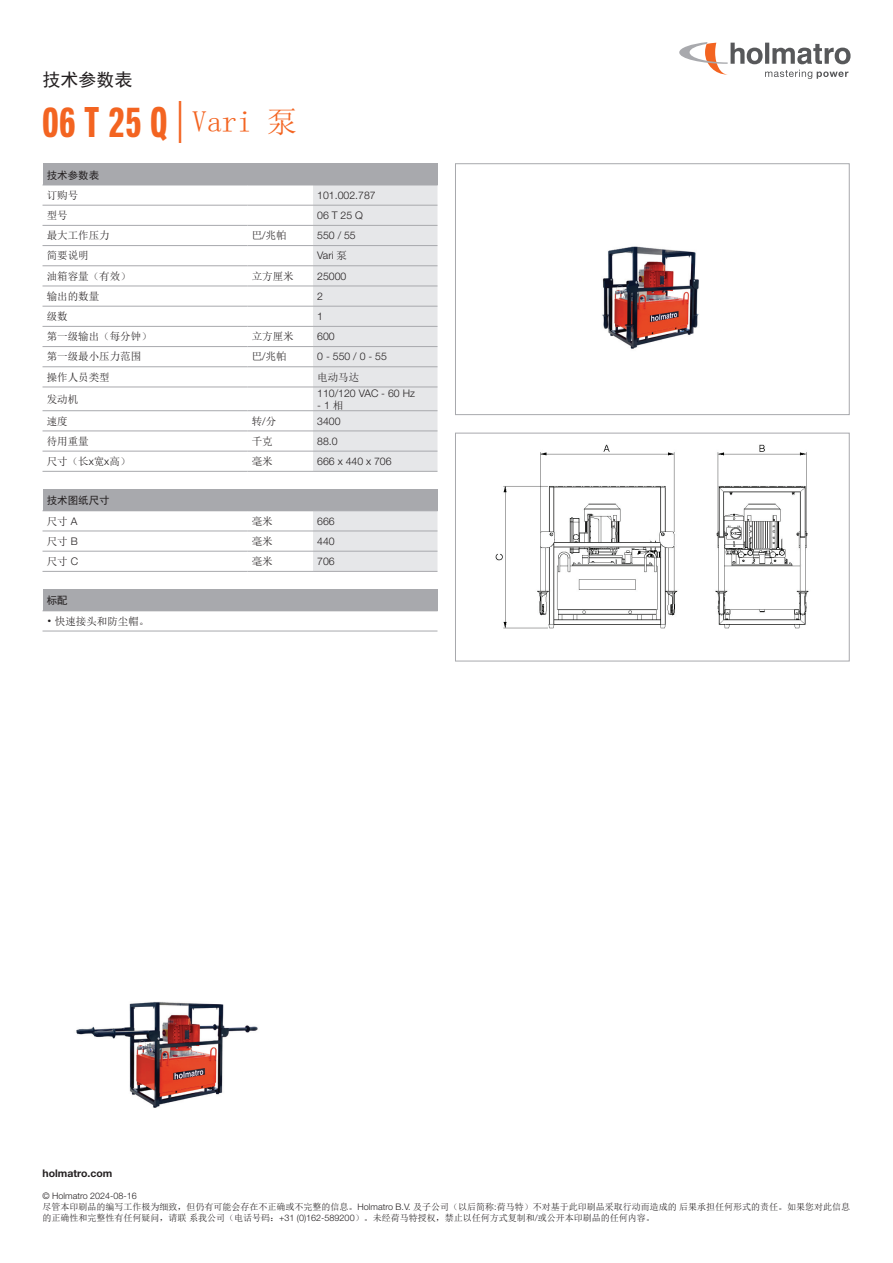
<style>
.page{position:relative;width:893px;height:1263px;background:#fff}
.page>*{position:absolute;margin:0;border:0;box-sizing:border-box;transform-origin:0 0}
.t1{font:700 42px "Neue Helvetica Pro 79 Cm";color:#f36421}
.t2{font:18px "Sim Hei";color:#231f20}
.t3{font:10.5px "Sim Sun";color:#231f20}
.t4{font:300 10.5px "Helvetica Neue LT Std";color:#231f20}
.t5{font:10.5px "Sim Hei";color:#231f20}
.t6{font:700 10.5px "Helvetica Neue LT Std";color:#231f20}
.t7{font:9px/10.8px "Sim Sun";color:#231f20}
.t8{font:300 9px "Helvetica Neue LT Std";color:#231f20}
.s1{font-family:"Helvetica Neue LT Std";font-weight:300}
.s2{font-family:"Sim Sun";font-weight:400;font-size:30px}
.s3{font-family:"Sim Sun";font-weight:400}
</style>
<div class="page">
<svg style="left:679px;top:42px;width:171px;height:37px"></svg>
<div style="left:43px;top:164px;width:394px;height:21px;background:#a8a9ad"></div>
<svg style="left:313px;top:164px;width:125px;height:307px;background:#e0e1e3"></svg>
<hr style="left:43px;top:185px;width:204px;height:1px;background:#a8a9ad">
<hr style="left:247px;top:185px;width:66px;height:1px;background:#a8a9ad">
<hr style="left:313px;top:185px;width:125px;height:1px;background:#a8a9ad">
<hr style="left:43px;top:205px;width:204px;height:1px;background:#a8a9ad">
<hr style="left:247px;top:205px;width:66px;height:1px;background:#a8a9ad">
<hr style="left:313px;top:205px;width:124px;height:1px;background:#a8a9ad">
<hr style="left:43px;top:225px;width:204px;height:1px;background:#a8a9ad">
<hr style="left:247px;top:225px;width:66px;height:1px;background:#a8a9ad">
<hr style="left:313px;top:225px;width:124px;height:1px;background:#a8a9ad">
<hr style="left:43px;top:245px;width:204px;height:1px;background:#a8a9ad">
<hr style="left:247px;top:245px;width:66px;height:1px;background:#a8a9ad">
<hr style="left:313px;top:245px;width:124px;height:1px;background:#a8a9ad">
<hr style="left:43px;top:265px;width:204px;height:1px;background:#a8a9ad">
<hr style="left:247px;top:265px;width:66px;height:1px;background:#a8a9ad">
<hr style="left:313px;top:265px;width:124px;height:1px;background:#a8a9ad">
<hr style="left:43px;top:286px;width:204px;height:1px;background:#a8a9ad">
<hr style="left:247px;top:286px;width:66px;height:1px;background:#a8a9ad">
<hr style="left:313px;top:286px;width:124px;height:1px;background:#a8a9ad">
<hr style="left:43px;top:306px;width:204px;height:1px;background:#a8a9ad">
<hr style="left:247px;top:306px;width:66px;height:1px;background:#a8a9ad">
<hr style="left:313px;top:306px;width:124px;height:1px;background:#a8a9ad">
<hr style="left:43px;top:326px;width:204px;height:1px;background:#a8a9ad">
<hr style="left:247px;top:326px;width:66px;height:1px;background:#a8a9ad">
<hr style="left:313px;top:326px;width:124px;height:1px;background:#a8a9ad">
<hr style="left:43px;top:346px;width:204px;height:1px;background:#a8a9ad">
<hr style="left:247px;top:346px;width:66px;height:1px;background:#a8a9ad">
<hr style="left:313px;top:346px;width:124px;height:1px;background:#a8a9ad">
<hr style="left:43px;top:366px;width:204px;height:1px;background:#a8a9ad">
<hr style="left:247px;top:366px;width:66px;height:1px;background:#a8a9ad">
<hr style="left:313px;top:366px;width:124px;height:1px;background:#a8a9ad">
<hr style="left:43px;top:387px;width:204px;height:1px;background:#a8a9ad">
<hr style="left:247px;top:387px;width:66px;height:1px;background:#a8a9ad">
<hr style="left:313px;top:387px;width:124px;height:1px;background:#a8a9ad">
<hr style="left:43px;top:410px;width:204px;height:1px;background:#a8a9ad">
<hr style="left:247px;top:410px;width:66px;height:1px;background:#a8a9ad">
<hr style="left:313px;top:410px;width:124px;height:1px;background:#a8a9ad">
<hr style="left:43px;top:431px;width:204px;height:1px;background:#a8a9ad">
<hr style="left:247px;top:431px;width:66px;height:1px;background:#a8a9ad">
<hr style="left:313px;top:431px;width:124px;height:1px;background:#a8a9ad">
<hr style="left:43px;top:471px;width:204px;height:1px;background:#a8a9ad">
<hr style="left:43px;top:451px;width:204px;height:1px;background:#a8a9ad">
<hr style="left:247px;top:471px;width:66px;height:1px;background:#a8a9ad">
<hr style="left:247px;top:451px;width:66px;height:1px;background:#a8a9ad">
<hr style="left:313px;top:471px;width:124px;height:1px;background:#a8a9ad">
<hr style="left:313px;top:451px;width:124px;height:1px;background:#a8a9ad">
<div style="left:43px;top:489px;width:394px;height:22px;background:#a8a9ad"></div>
<svg style="left:313px;top:489px;width:125px;height:82px"></svg>
<hr style="left:313px;top:510px;width:125px;height:1px;background:#a8a9ad">
<hr style="left:43px;top:531px;width:204px;height:1px;background:#a8a9ad">
<hr style="left:247px;top:531px;width:66px;height:1px;background:#a8a9ad">
<hr style="left:313px;top:531px;width:124px;height:1px;background:#a8a9ad">
<hr style="left:43px;top:571px;width:204px;height:1px;background:#a8a9ad">
<hr style="left:43px;top:551px;width:204px;height:1px;background:#a8a9ad">
<hr style="left:247px;top:571px;width:66px;height:1px;background:#a8a9ad">
<hr style="left:247px;top:551px;width:66px;height:1px;background:#a8a9ad">
<hr style="left:313px;top:571px;width:124px;height:1px;background:#a8a9ad">
<hr style="left:313px;top:551px;width:124px;height:1px;background:#a8a9ad">
<div style="left:43px;top:589px;width:394px;height:22px;background:#a8a9ad"></div>
<svg style="left:437px;top:589px;width:1px;height:21px"></svg>
<hr style="left:43px;top:631px;width:394px;height:1px;background:#a8a9ad">
<hr style="left:43px;top:610px;width:395px;height:1px;background:#a8a9ad">
<img style="left:76px;top:1001px;width:182px;height:107px">
<img style="left:495px;top:444px;width:314px;height:185px">
<div style="left:455px;top:433px;width:394px;height:228px;border:1px solid #a8a9ad"></div>
<img style="left:602px;top:246px;width:97px;height:103px">
<div style="left:455px;top:164px;width:394px;height:251px;border:1px solid #a8a9ad"></div>
<h2 class="t2" style="left:43px;top:70px;width:91px">技术参数表</h2>
<h1 class="t1" style="left:43px;top:97px;width:256px">06 T 25 Q <span class="s1">|</span> <span class="s2">Vari 泵</span></h1>
<p class="t5" style="left:47px;top:170px;width:54px">技术参数表</p>
<p class="t3" style="left:47px;top:190px;width:33px">订购号</p>
<p class="t4" style="left:317px;top:189px;width:60px">101.002.787</p>
<p class="t3" style="left:47px;top:210px;width:22px">型号</p>
<p class="t4" style="left:317px;top:209px;width:47px">06 T 25 Q</p>
<p class="t3" style="left:47px;top:230px;width:64px">最大工作压力</p>
<p class="t3" style="left:252px;top:230px;width:36px">巴<span class="s1">/</span>兆帕</p>
<p class="t4" style="left:317px;top:229px;width:40px">550 / 55</p>
<p class="t3" style="left:47px;top:250px;width:43px">简要说明</p>
<p class="t4" style="left:317px;top:249px;width:31px">Vari <span class="s3">泵</span></p>
<p class="t3" style="left:47px;top:271px;width:85px">油箱容量（有效）</p>
<p class="t3" style="left:252px;top:271px;width:43px">立方厘米</p>
<p class="t4" style="left:317px;top:269px;width:31px">25000</p>
<p class="t3" style="left:47px;top:291px;width:54px">输出的数量</p>
<p class="t4" style="left:317px;top:290px;width:7px">2</p>
<p class="t3" style="left:47px;top:311px;width:22px">级数</p>
<p class="t4" style="left:317px;top:310px;width:7px">1</p>
<p class="t3" style="left:47px;top:331px;width:106px">第一级输出（每分钟）</p>
<p class="t3" style="left:252px;top:331px;width:43px">立方厘米</p>
<p class="t4" style="left:317px;top:330px;width:19px">600</p>
<p class="t3" style="left:47px;top:351px;width:96px">第一级最小压力范围</p>
<p class="t3" style="left:252px;top:351px;width:36px">巴<span class="s1">/</span>兆帕</p>
<p class="t4" style="left:317px;top:350px;width:71px">0 - 550 / 0 - 55</p>
<p class="t3" style="left:47px;top:372px;width:64px">操作人员类型</p>
<p class="t3" style="left:317px;top:372px;width:43px">电动马达</p>
<p class="t3" style="left:47px;top:394px;width:33px">发动机</p>
<p class="t4" style="left:317px;top:386px;width:99px">110/120 VAC - 60 Hz</p>
<p class="t4" style="left:317px;top:398px;width:28px">- 1 <span class="s3">相</span></p>
<p class="t3" style="left:47px;top:415px;width:22px">速度</p>
<p class="t3" style="left:252px;top:415px;width:26px">转<span class="s1">/</span>分</p>
<p class="t4" style="left:317px;top:414px;width:25px">3400</p>
<p class="t3" style="left:47px;top:436px;width:43px">待用重量</p>
<p class="t3" style="left:252px;top:436px;width:22px">千克</p>
<p class="t4" style="left:317px;top:435px;width:22px">88.0</p>
<p class="t3" style="left:47px;top:456px;width:85px">尺寸（长<span class="s1">x</span>宽<span class="s1">x</span>高）</p>
<p class="t3" style="left:252px;top:456px;width:22px">毫米</p>
<p class="t4" style="left:317px;top:455px;width:76px">666 x 440 x 706</p>
<p class="t5" style="left:47px;top:495px;width:64px">技术图纸尺寸</p>
<p class="t3" style="left:47px;top:516px;width:32px">尺寸 <span class="s1">A</span></p>
<p class="t3" style="left:252px;top:516px;width:22px">毫米</p>
<p class="t4" style="left:317px;top:514px;width:19px">666</p>
<p class="t3" style="left:47px;top:536px;width:32px">尺寸 <span class="s1">B</span></p>
<p class="t3" style="left:252px;top:536px;width:22px">毫米</p>
<p class="t4" style="left:317px;top:535px;width:19px">440</p>
<p class="t3" style="left:47px;top:556px;width:33px">尺寸 <span class="s1">C</span></p>
<p class="t3" style="left:252px;top:556px;width:22px">毫米</p>
<p class="t4" style="left:317px;top:555px;width:19px">706</p>
<p class="t5" style="left:47px;top:595px;width:22px">标配</p>
<p class="t3" style="left:47px;top:616px;width:104px">• 快速接头和防尘帽。</p>
<p class="t6" style="left:43px;top:1167px;width:71px">holmatro.com</p>
<p class="t8" style="left:43px;top:1190px;width:96px">© Holmatro 2024-08-16</p>
<p class="t7" style="left:43px;top:1201px;width:809px">尽管本印刷品的编写工作极为细致，但仍有可能会存在不正确或不完整的信息。<span class="s1">Holmatro B.V.</span> 及子公司（以后简称<span class="s1">:</span>荷马特）不对基于此印刷品采取行动而造成的后果承担任何形式的责任。如果您对此信息的正确性和完整性有任何疑问，请联系我公司（电话号码：<span class="s1">+31 (0)162-589200</span>）。未经荷马特授权，禁止以任何方式复制和<span class="s1">/</span>或公开本印刷品的任何内容。</p>
</div>
